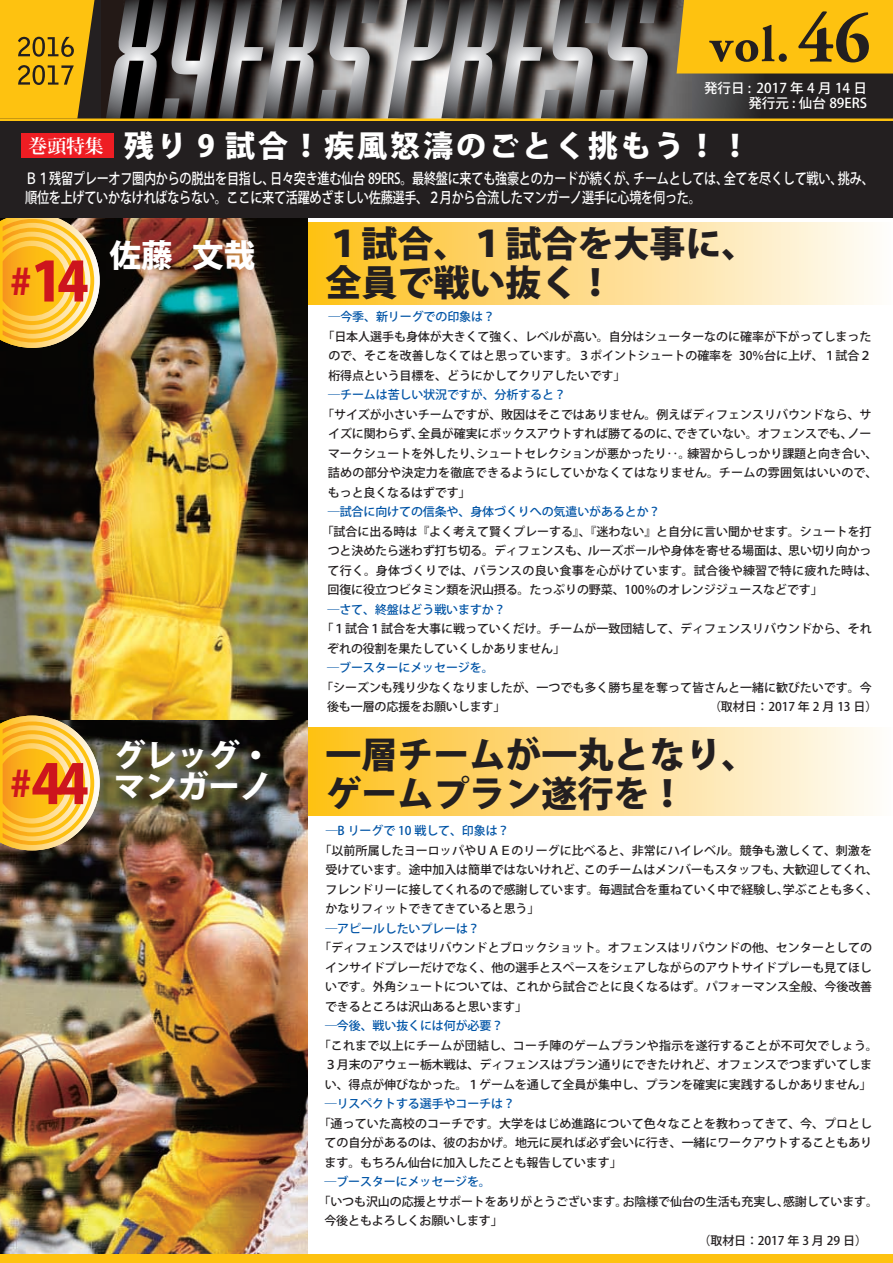
<style>
.page{position:relative;width:893px;height:1263px;background:#fff}
.page>*{position:absolute;margin:0;border:0;box-sizing:border-box;transform-origin:0 0}
.t1{font:700 70.95px "Adobe Garamond Pro";color:#231f20}
.t2{font:800 54px "Koz Go Pro";color:#cd151d}
.t3{font:800 36px/39px "Koz Go Pro";color:#231f20}
.t4{font:800 31.5px/31.5px "Koz Go Pro";color:#fff;text-align:right}
.t5{font:800 30px "Koz Go Pro";letter-spacing:.1em;color:#fff}
.t6{font:700 18.75px "Koz Min Pro";color:#fff}
.t7{font:500 15px/19.5px "Koz Go Pro";letter-spacing:-.025em;color:#fff;scale:.81 1}
.t8{font:500 13.5px/15px "Koz Go Pro";color:#fff;text-align:right}
.t9{font:500 12px/19.5px "Koz Go Pro";letter-spacing:-.01em;color:#231f20}
.t10{font:500 12px "Koz Go Pro";letter-spacing:-.01em;color:#0154a6}
.s1{font-size:36px}
.s2{font-size:36px;color:#cd151d}
.s3{font-size:54px;color:#cd151d}
</style>
<div class="page">
<svg style="left:94px;top:0;width:799px;height:119px;background:#302c2c"></svg>
<img style="left:101px;top:0;width:590px;height:119px">
<svg style="left:106px;top:0;width:274px;height:119px;background:#575555"></svg>
<svg style="left:388px;top:0;width:270px;height:119px;background:#6b6968"></svg>
<svg style="left:676px;top:0;width:217px;height:74px;background:#efb712"></svg>
<div style="left:779px;top:54px;width:8px;height:8px;background:#231f20;border-radius:50%"></div>
<svg style="left:0;top:0;width:94px;height:119px;background:#dca912"></svg>
<hr style="left:0;top:119px;width:893px;height:3px;background:#fec210">
<div style="left:306px;top:222px;width:587px;height:83px;background:linear-gradient(to right,#febf1d,#fefcfe)"></div>
<div style="left:306px;top:728px;width:587px;height:88px;background:linear-gradient(to right,#febf1d,#fefcfe)"></div>
<img style="left:0;top:720px;width:308px;height:535px">
<img style="left:0;top:218px;width:308px;height:502px">
<svg style="left:0;top:218px;width:100px;height:130px;background:#dfb042"></svg>
<svg style="left:0;top:716px;width:100px;height:134px;background:#e1b245"></svg>
<div style="left:0;top:122px;width:893px;height:96px;background:#231f20"></div>
<div style="left:22px;top:133px;width:92px;height:25px;background:#ee1d23"></div>
<div style="left:0;top:1255px;width:893px;height:8px;background:#fec210"></div>
<h1 class="t1" style="left:798px;top:-2px;width:74px">46</h1>
<h3 class="t6" style="left:29px;top:132px;width:77px">巻頭特集</h3>
<p class="t8" style="left:704px;top:81px;width:165px">発行日: 2017年4月14日発行元 : 仙台 89ERS</p>
<h3 class="t5" style="left:124px;top:126px;width:628px">残り 9 試合！疾風怒濤のごとく挑もう！！</h3>
<p class="t7" style="left:25px;top:169px;width:1049px">Ｂ１残留プレーオフ圏内からの脱出を目指し、日々突き進む仙台 89ERS。最終盤に来ても強豪とのカードが続くが、チームとしては、全てを尽くして戦い、挑み、順位を上げていかなければならない。ここに来て活躍めざましい佐藤選手、２月から合流したマンガーノ選手に心境を伺った。　</p>
<h2 class="t2" style="left:10px;top:246px;width:80px"><span class="s1">#</span>14</h2>
<h3 class="t4" style="left:110px;top:242px;width:147px">佐藤 文哉</h3>
<h3 class="t4" style="left:10px;top:741px;width:262px">グレッグ・<br><span class="s2">#</span><span class="s3">44</span> マンガーノ</h3>
<h3 class="t3" style="left:326px;top:226px;width:433px">１試合、１試合を大事に、全員で戦い抜く！</h3>
<p class="t10" style="left:329px;top:309px;width:168px">―今季、新リーグでの印象は？</p>
<p class="t9" style="left:328px;top:327px;width:545px;text-align:justify;text-indent:-6px">「日本人選手も身体が大きくて強く、レベルが高い。自分はシューターなのに確率が下がってしまったので、そこを改善しなくてはと思っています。３ポイントシュートの確率を 30％台に上げ、１試合２桁得点という目標を、どうにかしてクリアしたいです」</p>
<p class="t10" style="left:328px;top:387px;width:239px">―チームは苦しい状況ですが、分析すると？</p>
<p class="t9" style="left:328px;top:405px;width:551px;text-indent:-6px">「サイズが小さいチームですが、敗因はそこではありません。例えばディフェンスリバウンドなら、サイズに関わらず、全員が確実にボックスアウトすれば勝てるのに、できていない。オフェンスでも、ノーマークシュートを外したり、シュートセレクションが悪かったり‥。練習からしっかり課題と向き合い、詰めの部分や決定力を徹底できるようにしていかなくてはなりません。チームの雰囲気はいいので、もっと良くなるはずです」</p>
<p class="t10" style="left:328px;top:504px;width:334px">―試合に向けての信条や、身体づくりへの気遣いがあるとか？</p>
<p class="t9" style="left:328px;top:522px;width:551px;text-indent:-6px">「試合に出る時は『よく考えて賢くプレーする』、『迷わない』と自分に言い聞かせます。シュートを打つと決めたら迷わず打ち切る。ディフェンスも、ルーズボールや身体を寄せる場面は、思い切り向かって行く。身体づくりでは、バランスの良い食事を心がけています。試合後や練習で特に疲れた時は、回復に役立つビタミン類を沢山摂る。たっぷりの野菜、100％のオレンジジュースなどです」</p>
<p class="t10" style="left:327px;top:601px;width:180px">―さて、終盤はどう戦いますか？</p>
<p class="t9" style="left:327px;top:620px;width:546px;text-indent:-6px">「１試合１試合を大事に戦っていくだけ。チームが一致団結して、ディフェンスリバウンドから、それぞれの役割を果たしていくしかありません」</p>
<p class="t10" style="left:327px;top:660px;width:168px">―ブースターにメッセージを。</p>
<p class="t9" style="left:327px;top:678px;width:546px;text-indent:-6px">「シーズンも残り少なくなりましたが、一つでも多く勝ち星を奪って皆さんと一緒に歓びたいです。今後も一層の応援をお願いします」</p>
<p class="t9" style="left:709px;top:698px;width:170px">（取材日：2017 年 2 月 13 日）</p>
<h3 class="t3" style="left:326px;top:737px;width:433px">一層チームが一丸となり、ゲームプラン遂行を！</h3>
<p class="t10" style="left:326px;top:823px;width:185px">―B リーグで 10 戦して、印象は？</p>
<p class="t9" style="left:325px;top:841px;width:554px;text-indent:-6px">「以前所属したヨーロッパやＵＡＥのリーグに比べると、非常にハイレベル。競争も激しくて、刺激を受けています。途中加入は簡単ではないけれど、このチームはメンバーもスタッフも、大歓迎してくれ、フレンドリーに接してくれるので感謝しています。毎週試合を重ねていく中で経験し、学ぶことも多く、かなりフィットできてきていると思う」</p>
<p class="t10" style="left:325px;top:921px;width:156px">―アピールしたいプレーは？</p>
<p class="t9" style="left:325px;top:939px;width:549px;text-align:justify;text-indent:-6px">「ディフェンスではリバウンドとブロックショット。オフェンスはリバウンドの他、センターとしてのインサイドプレーだけでなく、他の選手とスペースをシェアしながらのアウトサイドプレーも見てほしいです。外角シュートについては、これから試合ごとに良くなるはず。パフォーマンス全般、今後改善できるところは沢山あると思います」</p>
<p class="t10" style="left:325px;top:1018px;width:180px">―今後、戦い抜くには何が必要？</p>
<p class="t9" style="left:319px;top:1036px;width:560px;text-align:center">「これまで以上にチームが団結し、コーチ陣のゲームプランや指示を遂行することが不可欠でしょう。<br>３月末のアウェー栃木戦は、ディフェンスはプラン通りにできたけれど、オフェンスでつまずいてしまい、得点が伸びなかった。１ゲームを通して全員が集中し、プランを確実に実践するしかありません」</p>
<p class="t10" style="left:325px;top:1096px;width:192px">―リスペクトする選手やコーチは？</p>
<p class="t9" style="left:325px;top:1114px;width:549px;text-align:justify;text-indent:-6px">「通っていた高校のコーチです。大学をはじめ進路について色々なことを教わってきて、今、プロとしての自分があるのは、彼のおかげ。地元に戻れば必ず会いに行き、一緒にワークアウトすることもあります。もちろん仙台に加入したことも報告しています」</p>
<p class="t10" style="left:325px;top:1174px;width:168px">―ブースターにメッセージを。</p>
<p class="t9" style="left:324px;top:1192px;width:555px;text-indent:-6px">「いつも沢山の応援とサポートをありがとうございます。お陰様で仙台の生活も充実し、感謝しています。今後ともよろしくお願いします」</p>
</div>
